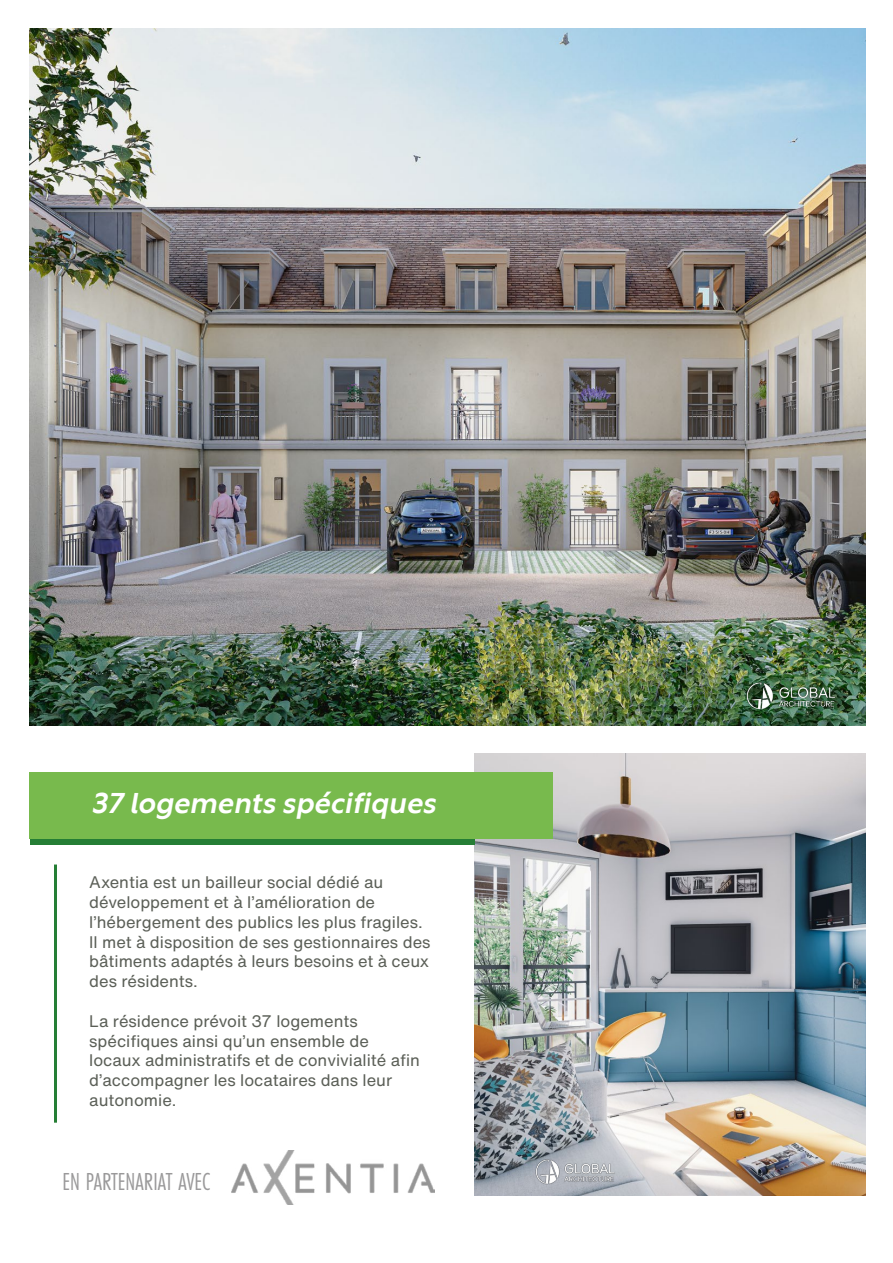
<style>
.page{position:relative;width:893px;height:1263px;background:#fff}
.page>*{position:absolute;margin:0;border:0;box-sizing:border-box;transform-origin:0 0}
.t1{font:italic 500 28.5px "Rustica";color:#fff}
.t2{font:25.5px "Futura PT Cond";color:#9a999a}
.t3{font:16.5px/19.8px "Helvetica Now Text";color:#5b5f57}
</style>
<div class="page">
<img style="left:30px;top:29px;width:835px;height:696px">
<img style="left:231px;top:1151px;width:203px;height:53px">
<img style="left:475px;top:754px;width:390px;height:441px">
<svg style="left:30px;top:838px;width:445px;height:7px;background:#308638"></svg>
<div style="left:30px;top:772px;width:523px;height:66px;background:#78ba4d"></div>
<hr style="left:54px;top:864px;width:3px;height:259px;background:#257e35">
<img style="left:734px;top:673px;width:110px;height:43px">
<img style="left:527px;top:1151px;width:92px;height:38px">
<h1 class="t1" style="left:91px;top:778px;width:346px">37 logements spécifiques</h1>
<p class="t3" style="left:89px;top:872px;width:343px">Axentia est un bailleur social dédié au développement et à l’amélioration de l’hébergement des publics les plus fragiles.<br>Il met à disposition de ses gestionnaires des bâtiments adaptés à leurs besoins et à ceux des résidents.</p>
<p class="t3" style="left:89px;top:1010px;width:332px">La résidence prévoit 37 logements spécifiques ainsi qu’un ensemble de locaux administratifs et de convivialité afin d’accompagner les locataires dans leur autonomie.</p>
<h2 class="t2" style="left:62px;top:1166px;width:150px">EN PARTENARIAT AVEC</h2>
</div>
